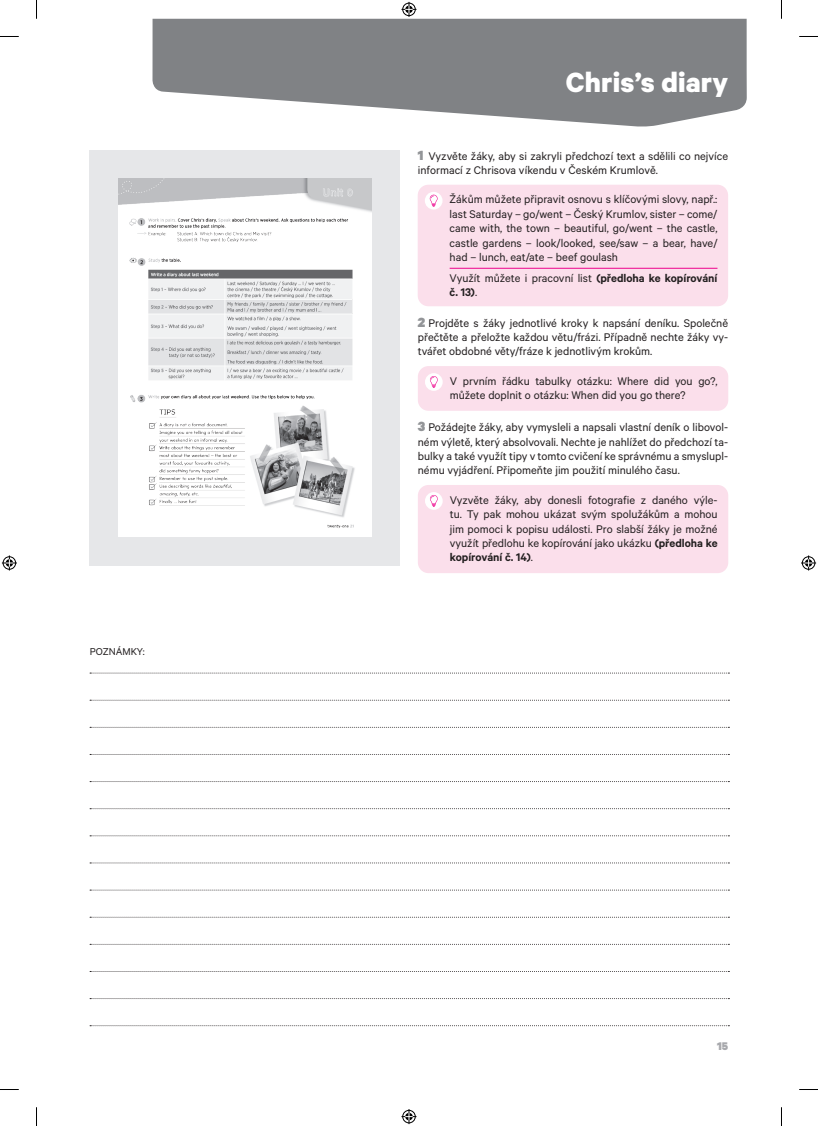
<style>
.page{position:relative;width:818px;height:1126px;background:#fff}
.page>*{position:absolute;margin:0;border:0;box-sizing:border-box;transform-origin:0 0}
.t1{font:700 31.25px "Calibre";letter-spacing:.005em;color:#fff}
.t2{font:12.5px/14.4px "Calibre";color:#231f20;text-align:justify}
.t3{font:900 12.5px "Calibre";color:#a8a9ad}
.t4{font:11.25px "Calibre";color:#231f20}
.s1{font-weight:900;font-size:15px;color:#939598}
.s2{font-weight:600}
</style>
<div class="page">
<svg style="left:152px;top:19px;width:594px;height:108px;fill:#808285"></svg>
<div style="left:90px;top:150px;width:310px;height:415px;background:#e6e7e9"></div>
<img style="left:118px;top:178px;width:253px;height:358px">
<svg style="left:90px;top:672px;width:639px;height:1px"></svg>
<svg style="left:90px;top:699px;width:639px;height:1px"></svg>
<svg style="left:90px;top:727px;width:639px;height:1px"></svg>
<svg style="left:90px;top:754px;width:639px;height:1px"></svg>
<svg style="left:90px;top:781px;width:639px;height:1px"></svg>
<svg style="left:90px;top:808px;width:639px;height:1px"></svg>
<svg style="left:90px;top:835px;width:639px;height:1px"></svg>
<svg style="left:90px;top:862px;width:639px;height:1px"></svg>
<svg style="left:90px;top:889px;width:639px;height:1px"></svg>
<svg style="left:90px;top:916px;width:639px;height:1px"></svg>
<svg style="left:90px;top:943px;width:639px;height:1px"></svg>
<svg style="left:90px;top:971px;width:639px;height:1px"></svg>
<svg style="left:90px;top:998px;width:639px;height:1px"></svg>
<svg style="left:90px;top:1025px;width:639px;height:1px"></svg>
<div style="left:417px;top:185px;width:310px;height:121px;background:#fbdfeb;border-radius:11px"></div>
<hr style="left:449px;top:268px;width:268px;height:1px;background:#ed028c">
<div style="left:424px;top:192px;width:18px;height:17px;background:#fff;border-radius:50%"></div>
<svg style="left:429px;top:195px;width:8px;height:12px"></svg>
<div style="left:417px;top:366px;width:310px;height:45px;background:#fbdfeb;border-radius:11px"></div>
<div style="left:424px;top:373px;width:18px;height:18px;background:#fff;border-radius:50%"></div>
<svg style="left:430px;top:376px;width:7px;height:12px"></svg>
<div style="left:417px;top:485px;width:310px;height:88px;background:#fbdfeb;border-radius:11px"></div>
<div style="left:424px;top:492px;width:18px;height:17px;background:#fff;border-radius:50%"></div>
<svg style="left:430px;top:495px;width:7px;height:12px"></svg>
<svg style="left:0;top:36px;width:19px;height:1px"></svg>
<svg style="left:799px;top:36px;width:18px;height:1px"></svg>
<svg style="left:0;top:1089px;width:19px;height:1px"></svg>
<svg style="left:799px;top:1089px;width:18px;height:1px"></svg>
<svg style="left:36px;top:0;width:1px;height:19px"></svg>
<svg style="left:36px;top:1107px;width:1px;height:18px"></svg>
<svg style="left:401px;top:2px;width:15px;height:15px"></svg>
<svg style="left:401px;top:1109px;width:15px;height:14px"></svg>
<svg style="left:2px;top:555px;width:15px;height:15px"></svg>
<svg style="left:801px;top:555px;width:14px;height:15px"></svg>
<p class="t4" style="left:90px;top:645px;width:56px">POZNÁMKY:</p>
<h1 class="t1" style="left:565px;top:63px;width:164px">Chris’s diary</h1>
<p class="t2" style="left:417px;top:148px;width:311px"><span class="s1">1</span> Vyzvěte žáky, aby si zakryli předchozí text a sdělili co nejvíce informací z Chrisova víkendu v Českém Krumlově.</p>
<p class="t2" style="left:449px;top:192px;width:269px">Žákům můžete připravit osnovu s klíčovými slovy, např.: last Saturday – go/went – Český Krumlov, sister – come/ came with, the town – beautiful, go/went – the castle, castle gardens – look/looked, see/saw – a bear, have/ had – lunch, eat/ate – beef goulash</p>
<p class="t2" style="left:449px;top:270px;width:269px;line-height:13.8px">Využít můžete i pracovní list <span class="s2">(předloha ke kopírování č. 13)</span>.</p>
<p class="t2" style="left:417px;top:315px;width:311px"><span class="s1">2</span> Projděte s žáky jednotlivé kroky k napsání deníku. Společně přečtěte a přeložte každou větu/frázi. Případně nechte žáky vy&shy;tvářet obdobné věty/fráze k jednotlivým krokům.</p>
<p class="t2" style="left:449px;top:373px;width:269px">V prvním řádku tabulky otázku: Where did you go?, můžete doplnit o otázku: When did you go there?</p>
<p class="t2" style="left:417px;top:419px;width:311px"><span class="s1">3</span> Požádejte žáky, aby vymysleli a napsali vlastní deník o libovol&shy;ném výletě, který absolvovali. Nechte je nahlížet do předchozí ta&shy;bulky a také využít tipy v tomto cvičení ke správnému a smyslupl&shy;nému vyjádření. Připomeňte jim použití minulého času.</p>
<p class="t2" style="left:449px;top:492px;width:269px">Vyzvěte žáky, aby donesli fotografie z daného výle&shy;tu. Ty pak mohou ukázat svým spolužákům a mohou jim pomoci k popisu události. Pro slabší žáky je možné využít předlohu ke kopírování jako ukázku <span class="s2">(předloha ke kopírování č. 14)</span>.</p>
<p class="t3" style="left:716px;top:1038px;width:13px">15</p>
</div>
